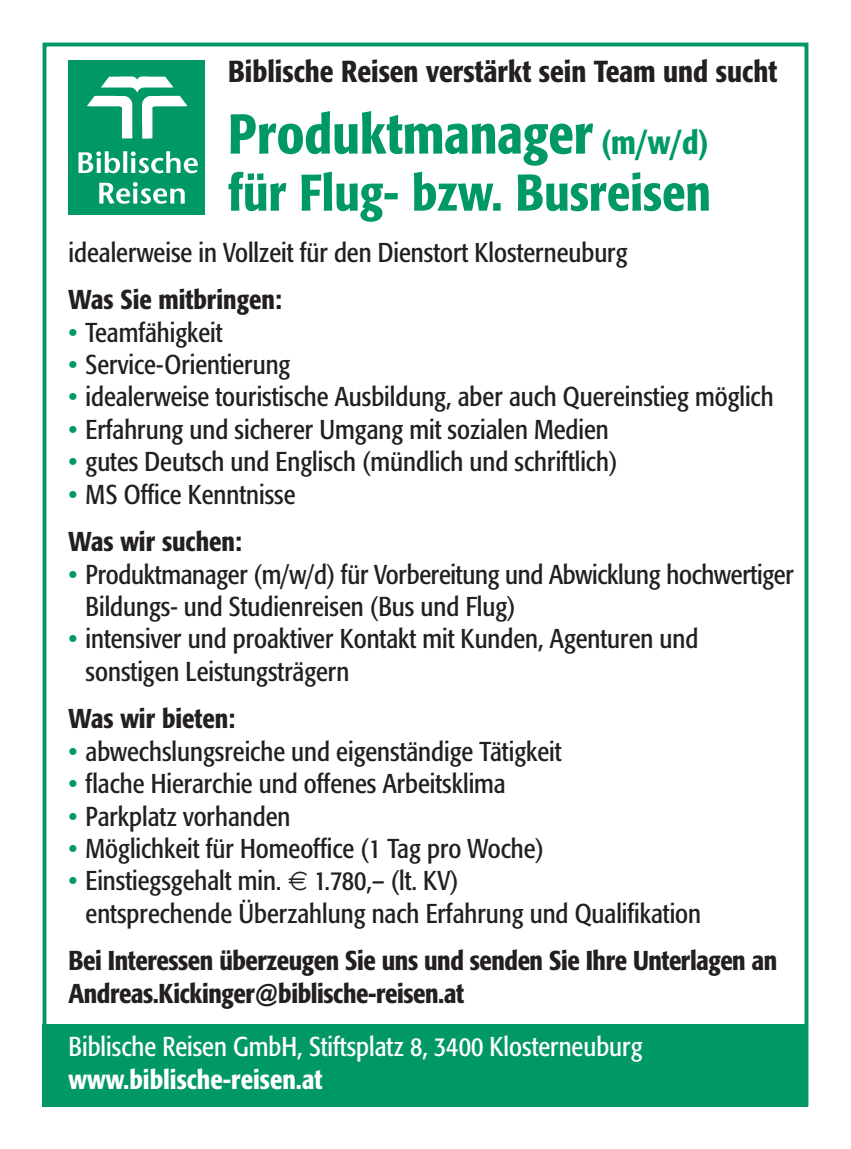
<style>
.page{position:relative;width:851px;height:1149px;background:#fff}
.page>*{position:absolute;margin:0;border:0;box-sizing:border-box;transform-origin:0 0}
.t1{font:500 condensed 55.5px "Formata";color:#009964}
.t2{font:500 condensed 51px "Formata";color:#009964}
.t3{font:500 condensed 30px "Formata";color:#231f20}
.t4{font:condensed 27px/32.4px "Formata";color:#231f20}
.t5{font:500 condensed 27px/32.4px "Formata";letter-spacing:-.015em;color:#231f20}
.t6{font:condensed 27px "Formata";color:#fff}
.t7{font:500 condensed 27px "Formata";color:#fff}
.s1{font-size:33px}
.s2{color:#009964}
.s3{font-weight:500}
</style>
<div class="page">
<div style="left:43px;top:1023px;width:765px;height:83px;background:#009964"></div>
<div style="left:43px;top:43px;width:765px;height:1063px;border:4px solid #009964"></div>
<img style="left:68px;top:60px;width:136px;height:154px">
<p class="t3" style="left:228px;top:59px;width:550px">Biblische Reisen verstärkt sein Team und sucht</p>
<h1 class="t1" style="left:228px;top:112px;width:481px">Produktmanager <span class="s1">(m/w/d)</span></h1>
<h2 class="t2" style="left:228px;top:172px;width:484px">für Flug- bzw. Busreisen</h2>
<p class="t4" style="left:69px;top:238px;width:560px">idealerweise in Vollzeit für den Dienstort Klosterneuburg</p>
<p class="t5" style="left:69px;top:285px;width:215px">Was Sie mitbringen:</p>
<p class="t4" style="left:69px;top:317px;width:155px"><span class="s2">•</span> Teamfähigkeit</p>
<p class="t4" style="left:69px;top:350px;width:223px"><span class="s2">•</span> Service-Orientierung</p>
<p class="t4" style="left:69px;top:382px;width:706px"><span class="s2">•</span> idealerweise touristische Ausbildung, aber auch Quereinstieg möglich</p>
<p class="t4" style="left:69px;top:415px;width:541px"><span class="s2">•</span> Erfahrung und sicherer Umgang mit sozialen Medien</p>
<p class="t4" style="left:69px;top:447px;width:550px"><span class="s2">•</span> gutes Deutsch und Englisch (mündlich und schriftlich)</p>
<p class="t4" style="left:69px;top:472px;width:228px;line-height:47.4px"><span class="s2">•</span> MS Office Kenntnisse<br><span class="s3">Was wir suchen:</span></p>
<p class="t4" style="left:86px;top:559px;width:709px;text-indent:-17px"><span class="s2">•</span> Produktmanager (m/w/d) für Vorbereitung und Abwicklung hochwertiger<br>Bildungs- und Studienreisen (Bus und Flug)</p>
<p class="t4" style="left:86px;top:624px;width:614px;text-indent:-17px"><span class="s2">•</span> intensiver und proaktiver Kontakt mit Kunden, Agenturen und sonstigen Leistungsträgern</p>
<p class="t5" style="left:69px;top:704px;width:168px">Was wir bieten:</p>
<p class="t4" style="left:69px;top:736px;width:494px"><span class="s2">•</span> abwechslungsreiche und eigenständige Tätigkeit</p>
<p class="t4" style="left:69px;top:769px;width:438px"><span class="s2">•</span> flache Hierarchie und offenes Arbeitsklima</p>
<p class="t4" style="left:69px;top:801px;width:223px"><span class="s2">•</span> Parkplatz vorhanden</p>
<p class="t4" style="left:69px;top:833px;width:477px"><span class="s2">•</span> Möglichkeit für Homeoffice (1 Tag pro Woche)</p>
<p class="t4" style="left:86px;top:866px;width:617px;text-indent:-17px"><span class="s2">•</span> Einstiegsgehalt min. 1.780,– (lt. KV)<br>entsprechende Überzahlung nach Erfahrung und Qualifikation</p>
<p class="t5" style="left:69px;top:946px;width:710px">Bei Interessen überzeugen Sie uns und senden Sie Ihre Unterlagen an<br>Andreas.Kickinger@biblische-reisen.at</p>
<p class="t6" style="left:69px;top:1034px;width:575px">Biblische Reisen GmbH, Stiftsplatz 8, 3400 Klosterneuburg</p>
<p class="t7" style="left:69px;top:1067px;width:255px">www.biblische-reisen.at</p>
</div>
